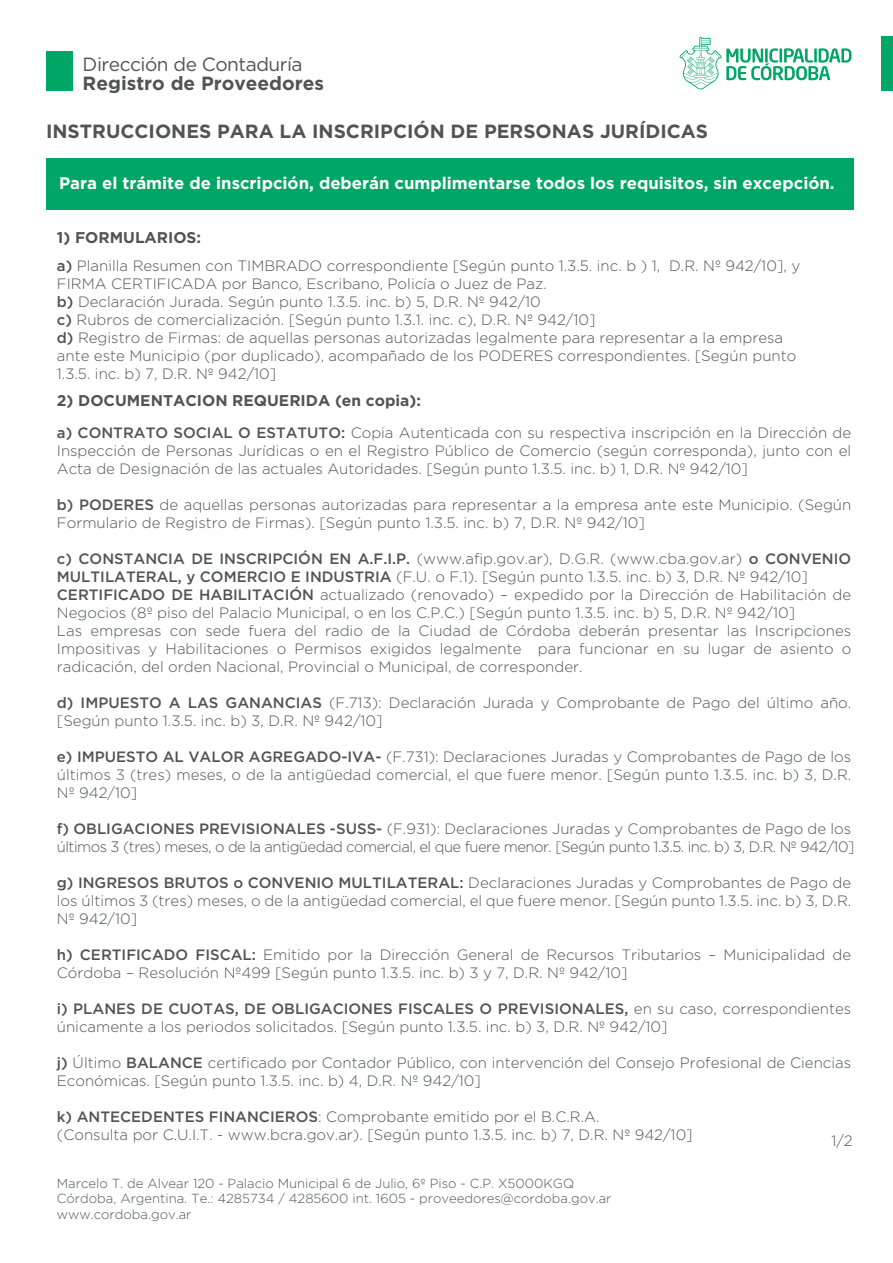
<style>
.page{position:relative;width:893px;height:1263px;background:#fff}
.page>*{position:absolute;margin:0;border:0;box-sizing:border-box;transform-origin:0 0}
.t1{font:700 19.05px "Gotham";color:#505457}
.t2{font:19.05px "Gotham";letter-spacing:-.025em;color:#505457}
.t3{font:700 16.8px "Gotham";color:#fff}
.t4{font:700 15.6px "Gotham";color:#505457}
.t5{font:300 15px/18px "Gotham";color:#505457}
.t6{font:300 15px/18px "Gotham";letter-spacing:-.035em;color:#505457}
.t7{font:300 13.05px/15.8px "Gotham";color:#505457}
.s1{font-weight:500}
</style>
<div class="page">
<div style="left:46px;top:158px;width:807px;height:52px;background:#00a665"></div>
<div style="left:46px;top:51px;width:27px;height:39px;background:#00a665"></div>
<div style="left:881px;top:36px;width:12px;height:54px;background:#00a665"></div>
<svg style="left:680px;top:37px;width:171px;height:52px"></svg>
<p class="t2" style="left:83px;top:52px;width:222px">Dirección de Contaduría</p>
<p class="t1" style="left:83px;top:71px;width:243px">Registro de Proveedores</p>
<p class="t1" style="left:46px;top:118px;width:664px">INSTRUCCIONES PARA LA INSCRIPCIÓN DE PERSONAS JURÍDICAS</p>
<p class="t3" style="left:59px;top:172px;width:777px">Para el trámite de inscripción, deberán cumplimentarse todos los requisitos, sin excepción.</p>
<p class="t4" style="left:57px;top:227px;width:146px">1) FORMULARIOS:</p>
<p class="t5" style="left:57px;top:256px;width:745px"><span class="s1">a)</span> Planilla Resumen con TIMBRADO correspondiente [Según punto 1.3.5. inc. b ) 1, D.R. Nº 942/10], y FIRMA CERTIFICADA por Banco, Escribano, Policía o Juez de Paz.<br><span class="s1">b)</span> Declaración Jurada. Según punto 1.3.5. inc. b) 5, D.R. Nº 942/10<br><span class="s1">c)</span> Rubros de comercialización. [Según punto 1.3.1. inc. c), D.R. Nº 942/10]<br><span class="s1">d)</span> Registro de Firmas: de aquellas personas autorizadas legalmente para representar a la empresa ante este Municipio (por duplicado), acompañado de los PODERES correspondientes. [Según punto 1.3.5. inc. b) 7, D.R. Nº 942/10]</p>
<p class="t4" style="left:57px;top:390px;width:366px">2) DOCUMENTACION REQUERIDA (en copia):</p>
<p class="t5" style="left:57px;top:423px;width:796px;text-align:justify"><span class="s1">a) CONTRATO SOCIAL O ESTATUTO:</span> Copia Autenticada con su respectiva inscripción en la Dirección de Inspección de Personas Jurídicas o en el Registro Público de Comercio (según corresponda), junto con el Acta de Designación de las actuales Autoridades. [Según punto 1.3.5. inc. b) 1, D.R. Nº 942/10]</p>
<p class="t5" style="left:57px;top:495px;width:796px"><span class="s1">b) PODERES</span> de aquellas personas autorizadas para representar a la empresa ante este Municipio. (Según<br>Formulario de Registro de Firmas). [Según punto 1.3.5. inc. b) 7, D.R. Nº 942/10]</p>
<p class="t5" style="left:57px;top:549px;width:796px"><span class="s1">c) CONSTANCIA DE INSCRIPCIÓN EN A.F.I.P.</span> (www.afip.gov.ar), D.G.R. (www.cba.gov.ar) <span class="s1">o CONVENIO MULTILATERAL, y COMERCIO E INDUSTRIA</span> (F.U. o F.1). [Según punto 1.3.5. inc. b) 3, D.R. Nº 942/10] <span class="s1">CERTIFICADO DE HABILITACIÓN</span> actualizado (renovado) – expedido por la Dirección de Habilitación de Negocios (8º piso del Palacio Municipal, o en los C.P.C.) [Según punto 1.3.5. inc. b) 5, D.R. Nº 942/10]<br>Las empresas con sede fuera del radio de la Ciudad de Córdoba deberán presentar las Inscripciones Impositivas y Habilitaciones o Permisos exigidos legalmente para funcionar en su lugar de asiento o radicación, del orden Nacional, Provincial o Municipal, de corresponder.</p>
<p class="t5" style="left:57px;top:693px;width:796px"><span class="s1">d) IMPUESTO A LAS GANANCIAS</span> (F.713): Declaración Jurada y Comprobante de Pago del último año. [Según punto 1.3.5. inc. b) 3, D.R. Nº 942/10]</p>
<p class="t5" style="left:57px;top:747px;width:796px;text-align:justify"><span class="s1">e) IMPUESTO AL VALOR AGREGADO-IVA-</span> (F.731): Declaraciones Juradas y Comprobantes de Pago de los últimos 3 (tres) meses, o de la antigüedad comercial, el que fuere menor. [Según punto 1.3.5. inc. b) 3, D.R.<br>Nº 942/10]</p>
<p class="t6" style="left:57px;top:819px;width:799px"><span class="s1">f) OBLIGACIONES PREVISIONALES -SUSS-</span> (F.931): Declaraciones Juradas y Comprobantes de Pago de los últimos 3 (tres) meses, o de la antigüedad comercial, el que fuere menor. [Según punto 1.3.5. inc. b) 3, D.R. Nº 942/10]</p>
<p class="t5" style="left:57px;top:873px;width:796px;text-align:justify"><span class="s1">g) INGRESOS BRUTOS o CONVENIO MULTILATERAL:</span> Declaraciones Juradas y Comprobantes de Pago de los últimos 3 (tres) meses, o de la antigüedad comercial, el que fuere menor. [Según punto 1.3.5. inc. b) 3, D.R.<br>Nº 942/10]</p>
<p class="t5" style="left:57px;top:945px;width:796px"><span class="s1">h) CERTIFICADO FISCAL:</span> Emitido por la Dirección General de Recursos Tributarios – Municipalidad de<br>Córdoba – Resolución Nº499 [Según punto 1.3.5. inc. b) 3 y 7, D.R. Nº 942/10]</p>
<p class="t5" style="left:57px;top:999px;width:796px"><span class="s1">i) PLANES DE CUOTAS, DE OBLIGACIONES FISCALES O PREVISIONALES,</span> en su caso, correspondientes únicamente a los periodos solicitados. [Según punto 1.3.5. inc. b) 3, D.R. Nº 942/10]</p>
<p class="t5" style="left:57px;top:1053px;width:796px"><span class="s1">j)</span> Último <span class="s1">BALANCE</span> certificado por Contador Público, con intervención del Consejo Profesional de Ciencias<br>Económicas. [Según punto 1.3.5. inc. b) 4, D.R. Nº 942/10]</p>
<p class="t5" style="left:57px;top:1107px;width:637px"><span class="s1">k) ANTECEDENTES FINANCIEROS</span>: Comprobante emitido por el B.C.R.A.<br>(Consulta por C.U.I.T. - www.bcra.gov.ar). [Según punto 1.3.5. inc. b) 7, D.R. Nº 942/10]</p>
<p class="t5" style="left:831px;top:1131px;width:23px">1/2</p>
<p class="t7" style="left:57px;top:1175px;width:556px">Marcelo T. de Alvear 120 - Palacio Municipal 6 de Julio, 6º Piso - C.P. X5000KGQ<br>Córdoba, Argentina. Te.: 4285734 / 4285600 int. 1605 - proveedores@cordoba.gov.ar www.cordoba.gov.ar</p>
</div>
